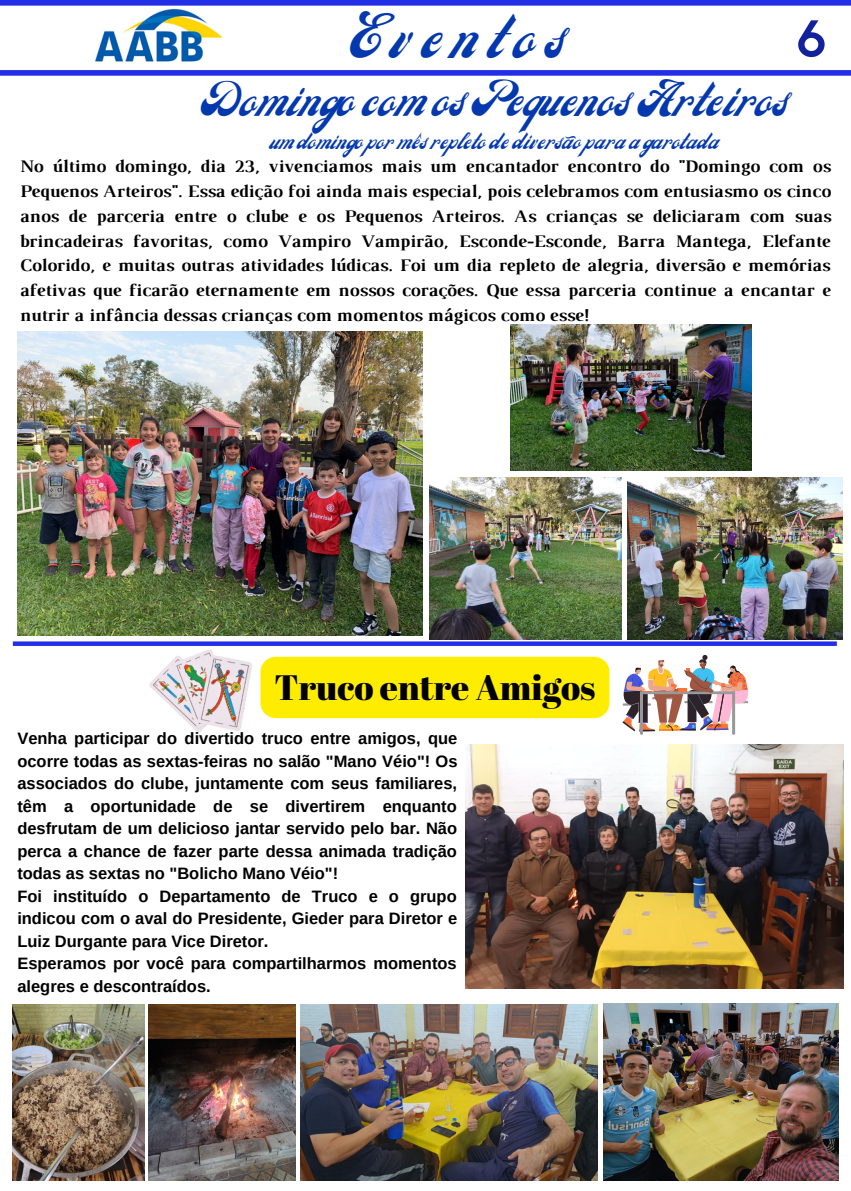
<style>
.page{position:relative;width:851px;height:1191px;background:#fff}
.page>*{position:absolute;margin:0;border:0;box-sizing:border-box;transform-origin:0 0}
.t1{font:700 52.5px "HK Grotesk";color:#12229d}
.t2{font:48px "Carlsonscript";letter-spacing:.2em;color:#0438af}
.t3{font:37.5px "Carlsonscript";color:#0438af}
.t4{font:35.25px "Abril Fatface";color:#000}
.t5{font:700 18px/24.8px "Luthier";color:#000;text-align:justify}
.t6{font:18px "Carlsonscript";color:#0438af}
.t7{font:700 16.5px/22.5px "Arimo";color:#000;text-align:justify}
</style>
<div class="page">
<img style="left:85px;top:1178px;width:681px;height:3px">
<img style="left:95px;top:8px;width:126px;height:54px">
<div style="left:0;top:0;width:850px;height:6px;background:#222fe6"></div>
<div style="left:0;top:70px;width:850px;height:6px;background:#222fe6"></div>
<img style="left:627px;top:477px;width:215px;height:162px">
<img style="left:510px;top:324px;width:241px;height:146px">
<img style="left:429px;top:477px;width:192px;height:162px">
<img style="left:17px;top:331px;width:405px;height:304px">
<div style="left:13px;top:641px;width:823px;height:5px;background:#222fe6"></div>
<img style="left:465px;top:744px;width:378px;height:244px">
<img style="left:300px;top:1004px;width:297px;height:175px">
<img style="left:603px;top:1003px;width:235px;height:177px">
<img style="left:13px;top:1004px;width:132px;height:175px">
<img style="left:148px;top:1004px;width:148px;height:175px">
<img style="left:149px;top:649px;width:103px;height:83px">
<img style="left:622px;top:655px;width:127px;height:79px">
<div style="left:260px;top:656px;width:349px;height:62px;background:#ffed00;border-radius:15px"></div>
<p class="t2" style="left:350px;top:12px;width:215px">Eventos</p>
<p class="t1" style="left:796px;top:9px;width:32px">6</p>
<p class="t3" style="left:201px;top:81px;width:587px">Domingo com os Pequenos Arteiros</p>
<p class="t6" style="left:270px;top:132px;width:450px">um domingo por mês repleto de diversão para a garotada</p>
<p class="t5" style="left:20px;top:155px;width:812px">No último domingo, dia 23, vivenciamos mais um encantador encontro do "Domingo com os Pequenos Arteiros". Essa edição foi ainda mais especial, pois celebramos com entusiasmo os cinco anos de parceria entre o clube e os Pequenos Arteiros. As crianças se deliciaram com suas brincadeiras favoritas, como Vampiro Vampirão, Esconde-Esconde, Barra Mantega, Elefante Colorido, e muitas outras atividades lúdicas. Foi um dia repleto de alegria, diversão e memórias afetivas que ficarão eternamente em nossos corações. Que essa parceria continue a encantar e nutrir a infância dessas crianças com momentos mágicos como esse!</p>
<p class="t4" style="left:274px;top:662px;width:322px">Truco entre Amigos</p>
<p class="t7" style="left:17px;top:727px;width:442px">Venha participar do divertido truco entre amigos, que ocorre todas as sextas-feiras no salão "Mano Véio"! Os associados do clube, juntamente com seus familiares, têm a oportunidade de se divertirem enquanto desfrutam de um delicioso jantar servido pelo bar. Não perca a chance de fazer parte dessa animada tradição todas as sextas no "Bolicho Mano Véio"!</p>
<p class="t7" style="left:17px;top:884px;width:441px">Foi instituído o Departamento de Truco e o grupo indicou com o aval do Presidente, Gieder para Diretor e Luiz Durgante para Vice Diretor.</p>
<p class="t7" style="left:17px;top:952px;width:441px">Esperamos por você para compartilharmos momentos alegres e descontraídos.</p>
</div>
